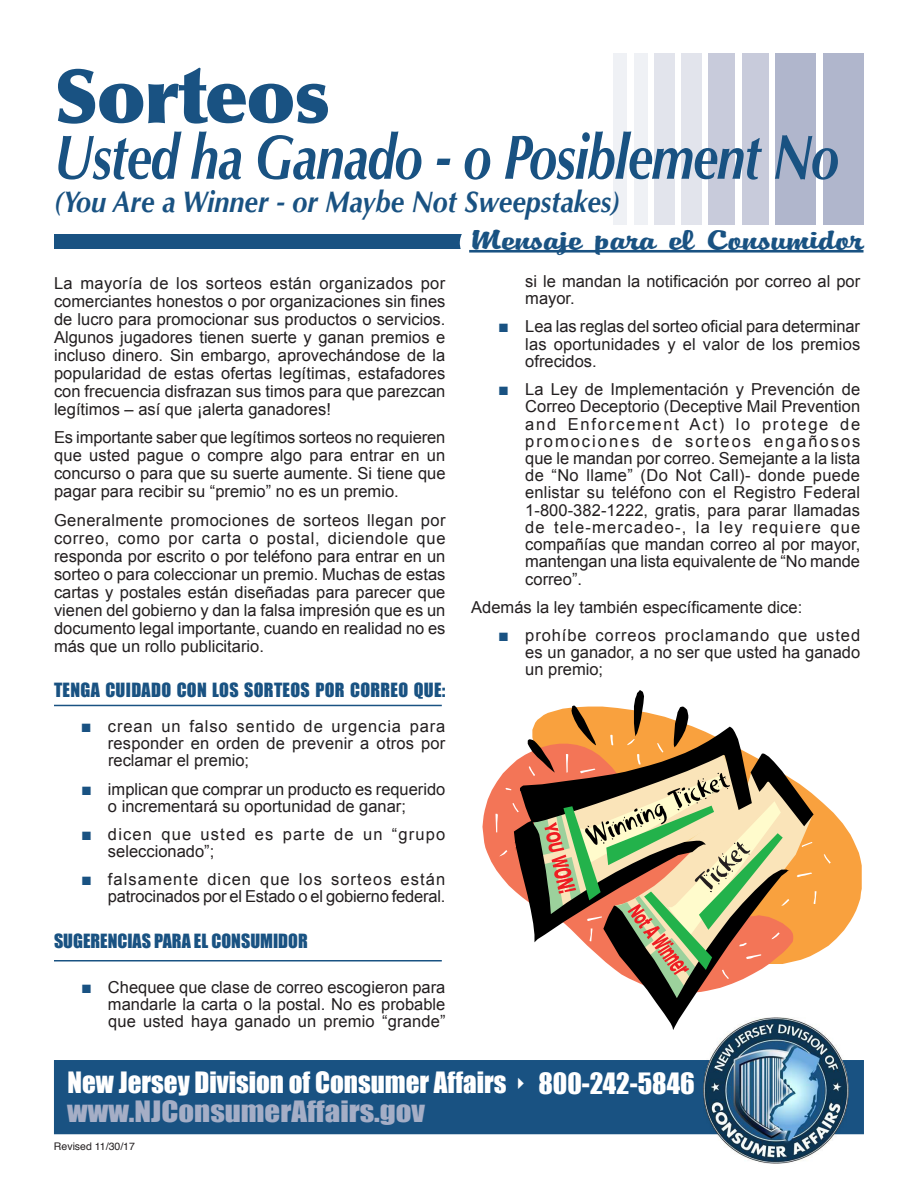
<style>
.page{position:relative;width:918px;height:1188px;background:#fff}
.page>*{position:absolute;margin:0;border:0;box-sizing:border-box;transform-origin:0 0}
.t1{font:900 75px "Optima";letter-spacing:-.02em;color:#195282}
.t2{font:italic 700 63px "Optima";letter-spacing:-.02em;color:#195282;scale:.8 1}
.t3{font:italic 700 30px "Optima";color:#195282;scale:.9 1}
.t4{font:29.7px "PT Dog ear";letter-spacing:-.01em;color:#195282;scale:1.61 1}
.t5{font:27px/29.2px "Impact";color:#fff}
.t6{font:18px "Impact";letter-spacing:.02em;color:#195282}
.t7{font:18px "Impact";color:#195282}
.t8{font:16.5px/17.2px "Arial";color:#231f20;text-align:justify}
.t9{font:16.5px/17.2px "Arial";letter-spacing:.07em;color:#231f20}
.t10{font:10.5px "Helvetica";color:#231f20}
.s1{font-size:18px;color:#195282}
.s2{color:#a5aec6}
</style>
<div class="page">
<hr style="left:54px;top:705px;width:388px;height:1px;background:#195282">
<svg style="left:816px;top:797px;width:46px;height:156px;fill:#f9a13e"></svg>
<svg style="left:482px;top:783px;width:14px;height:87px"></svg>
<svg style="left:824px;top:854px;width:7px;height:10px"></svg>
<svg style="left:496px;top:690px;width:320px;height:340px"></svg>
<div style="left:54px;top:1060px;width:810px;height:74px;background:#195282"></div>
<img style="left:703px;top:1017px;width:146px;height:146px">
<div style="left:776px;top:54px;width:40px;height:171px;background:#b0b6cc"></div>
<div style="left:742px;top:54px;width:27px;height:171px;background:#c8cbdb"></div>
<div style="left:681px;top:54px;width:20px;height:171px;background:#e2e4ec"></div>
<div style="left:634px;top:54px;width:13px;height:171px;background:#eff1f5"></div>
<div style="left:823px;top:54px;width:40px;height:171px;background:#b0b6cc"></div>
<div style="left:708px;top:54px;width:27px;height:171px;background:#c8cbdb"></div>
<div style="left:654px;top:54px;width:20px;height:171px;background:#e2e4ec"></div>
<div style="left:614px;top:54px;width:13px;height:171px;background:#eff1f5"></div>
<div style="left:54px;top:234px;width:412px;height:15px;background:#195282"></div>
<div style="left:461px;top:227px;width:401px;height:33px;background:#fff;border-radius:16px"></div>
<div style="left:460px;top:225px;width:404px;height:37px;border:3px solid #fff;border-radius:16px"></div>
<hr style="left:469px;top:250px;width:395px;height:3px;background:#195282">
<hr style="left:54px;top:960px;width:388px;height:2px;background:#195282">
<h1 class="t1" style="left:54px;top:51px;width:277px">Sorteos</h1>
<h2 class="t2" style="left:54px;top:120px;width:983px">Usted ha Ganado - o Posiblement No</h2>
<h3 class="t3" style="left:54px;top:184px;width:631px">(You Are a Winner - or Maybe Not Sweepstakes)</h3>
<p class="t8" style="left:54px;top:274px;width:393px;line-height:18px">La mayoría de los sorteos están organizados por comerciantes honestos o por organizaciones sin fines de lucro para promocionar sus productos o servicios.<br>Algunos jugadores tienen suerte y ganan premios e incluso dinero. Sin embargo, aprovechándose de la popularidad de estas ofertas legítimas, estafadores con frecuencia disfrazan sus timos para que parezcan legítimos – así que ¡alerta ganadores!</p>
<p class="t8" style="left:54px;top:429px;width:393px;line-height:18px">Es importante saber que legítimos sorteos no requieren que usted pague o compre algo para entrar en un concurso o para que su suerte aumente. Si tiene que pagar para recibir su “premio” no es un premio.</p>
<p class="t8" style="left:54px;top:512px;width:393px;line-height:18px">Generalmente promociones de sorteos llegan por correo, como por carta o postal, diciendole que responda por escrito o por teléfono para entrar en un sorteo o para coleccionar un premio. Muchas de estas cartas y postales están diseñadas para parecer que vienen del gobierno y dan la falsa impresión que es un documento legal importante, cuando en realidad no es más que un rollo publicitario.</p>
<p class="t6" style="left:54px;top:676px;width:393px">TENGA CUIDADO CON los Sorteos POR CORREO QUE:</p>
<p class="t8" style="left:108px;top:718px;width:339px;text-indent:-27px"><span class="s1">■</span> crean un falso sentido de urgencia para responder en orden de prevenir a otros por reclamar el premio;</p>
<p class="t8" style="left:108px;top:780px;width:339px;text-indent:-27px"><span class="s1">■</span> implican que comprar un producto es requerido o incrementará su oportunidad de ganar;</p>
<p class="t9" style="left:108px;top:826px;width:339px;text-indent:-27px"><span class="s1">■</span> dicen que usted es parte de un “grupo seleccionado”;</p>
<p class="t8" style="left:81px;top:871px;width:366px;text-align:right"><span class="s1">■</span> falsamente dicen que los sorteos están patrocinados por el Estado o el gobierno federal.</p>
<p class="t7" style="left:54px;top:927px;width:254px">SUGERENCIAS PARA EL CONSUMIDOR</p>
<p class="t8" style="left:108px;top:979px;width:339px;text-indent:-27px"><span class="s1">■</span> Chequee que clase de correo escogieron para mandarle la carta o la postal. No es probable que usted haya ganado un premio “grande”</p>
<h3 class="t4" style="left:469px;top:223px;width:246px">Mensaje para el Consumidor</h3>
<p class="t8" style="left:525px;top:273px;width:337px">si le mandan la notificación por correo al por mayor.</p>
<p class="t8" style="left:525px;top:318px;width:336px;text-indent:-27px"><span class="s1">■</span> Lea las reglas del sorteo oficial para determinar las oportunidades y el valor de los premios ofrecidos.</p>
<p class="t8" style="left:525px;top:381px;width:337px;text-indent:-27px"><span class="s1">■</span> La Ley de Implementación y Prevención de Correo Deceptorio (Deceptive Mail Prevention and Enforcement Act) lo protege de promociones de sorteos engañosos que le mandan por correo. Semejante a la lista de “No llame” (Do Not Call)- donde puede enlistar su teléfono con el Registro Federal 1-800-382-1222, gratis, para parar llamadas de tele-mercadeo-, la ley requiere que compañías que mandan correo al por mayor, mantengan una lista equivalente de “No mande correo”.</p>
<p class="t8" style="left:471px;top:599px;width:333px">Además la ley también específicamente dice:</p>
<p class="t8" style="left:525px;top:627px;width:337px;text-indent:-27px"><span class="s1">■</span> prohíbe correos proclamando que usted es un ganador, a no ser que usted ha ganado un premio;</p>
<h3 class="t5" style="left:67px;top:1067px;width:629px">New Jersey Division of Consumer Affairs ✔ 800-242-5846 <span class="s2">www.NJConsumerAffairs.gov</span></h3>
<p class="t10" style="left:54px;top:1138px;width:82px">Revised 11/30/17</p>
</div>
